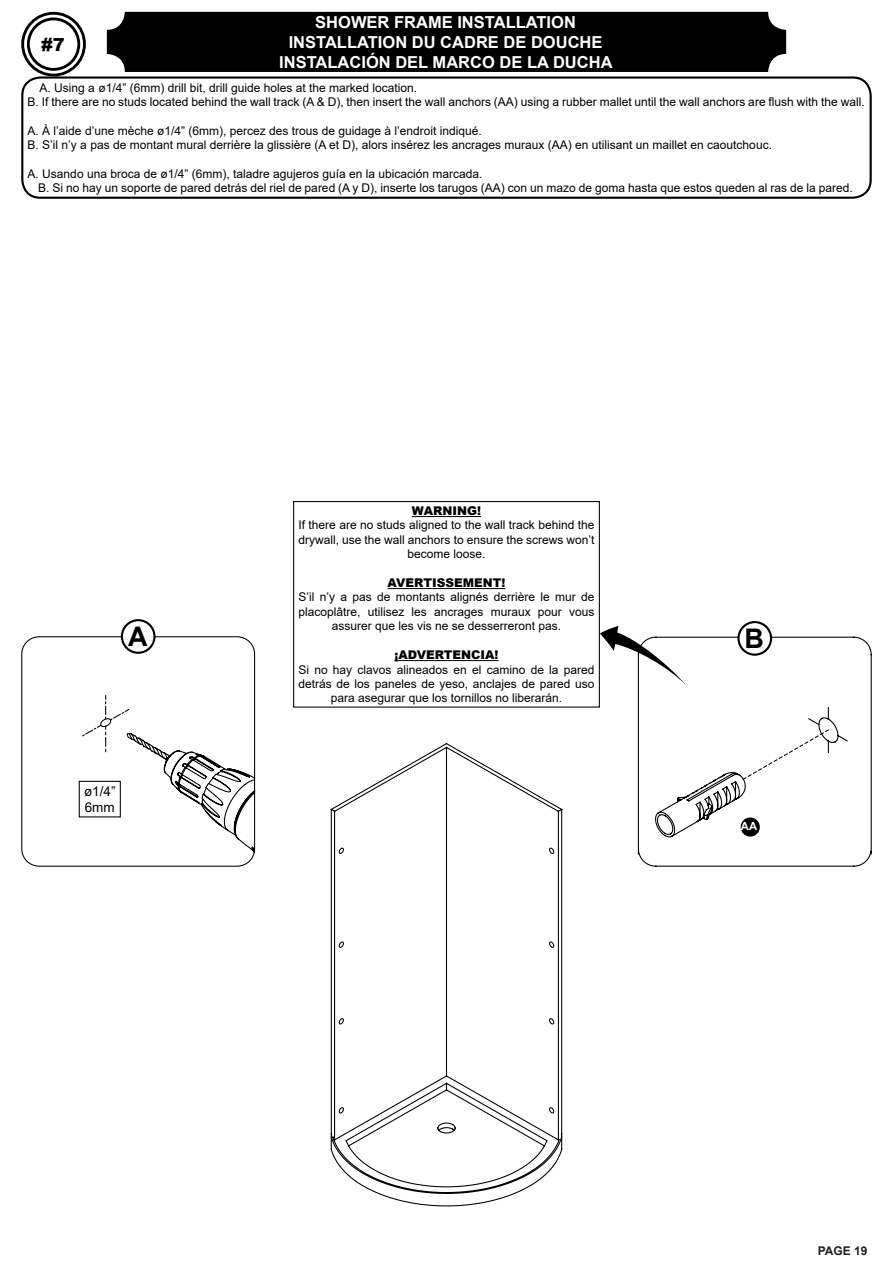
<style>
.page{position:relative;width:893px;height:1263px;background:#fff}
.page>*{position:absolute;margin:0;border:0;box-sizing:border-box;transform-origin:0 0}
.t1{font:700 27px "Arial";color:#000}
.t2{font:900 18px "Arial";color:#000}
.t3{font:700 16.5px "Arial";color:#fff}
.t4{font:13.5px "Arial";color:#000}
.t5{font:12px/14.4px "Arial";color:#000;text-align:center}
.t6{font:900 12px "Arial";color:#000}
.t7{font:700 12px "Arial";color:#231f20}
.t8{font:700 11.25px "Arial";color:#fff}
</style>
<div class="page">
<div style="left:21px;top:12px;width:65px;height:64px;border:3px solid #000;border-radius:50%"></div>
<div style="left:27px;top:18px;width:53px;height:53px;border:3px solid #000;border-radius:50%"></div>
<div style="left:21px;top:76px;width:851px;height:123px;border:2px solid #000;border-radius:18px"></div>
<div style="left:107px;top:12px;width:679px;height:60px;background:#000;border-radius:18px"></div>
<div style="left:79px;top:781px;width:42px;height:36px;border:1px solid #000"></div>
<div style="left:21px;top:636px;width:234px;height:231px;border:1px solid #000;border-radius:17px"></div>
<svg style="left:81px;top:695px;width:175px;height:162px"></svg>
<div style="left:122px;top:620px;width:32px;height:33px;background:#fff;border-radius:50%"></div>
<div style="left:121px;top:619px;width:35px;height:35px;border:2px solid #000;border-radius:50%"></div>
<svg style="left:637px;top:636px;width:235px;height:231px"></svg>
<svg style="left:654px;top:706px;width:195px;height:132px"></svg>
<div style="left:738px;top:622px;width:33px;height:33px;background:#fff;border-radius:50%"></div>
<div style="left:737px;top:621px;width:35px;height:35px;border:2px solid #000;border-radius:50%"></div>
<hr style="left:412px;top:516px;width:69px;height:1px;background:#000">
<hr style="left:388px;top:588px;width:117px;height:1px;background:#000">
<hr style="left:394px;top:660px;width:105px;height:1px;background:#000">
<div style="left:293px;top:501px;width:307px;height:207px;border:1px solid #000"></div>
<svg style="left:600px;top:626px;width:86px;height:60px"></svg>
<svg style="left:330px;top:743px;width:233px;height:464px"></svg>
<p class="t3" style="left:315px;top:11px;width:262px">SHOWER FRAME INSTALLATION</p>
<p class="t3" style="left:289px;top:30px;width:315px">INSTALLATION DU CADRE DE DOUCHE</p>
<p class="t3" style="left:279px;top:50px;width:335px">INSTALACIÓN DEL MARCO DE LA DUCHA</p>
<p class="t2" style="left:41px;top:31px;width:25px">#7</p>
<p class="t5" style="left:40px;top:80px;width:379px">A. Using a ø1/4” (6mm) drill bit, drill guide holes at the marked location.</p>
<p class="t5" style="left:28px;top:94px;width:838px">B. If there are no studs located behind the wall track (A &amp; D), then insert the wall anchors (AA) using a rubber mallet until the wall anchors are flush with the wall.</p>
<p class="t5" style="left:28px;top:123px;width:456px">A. À l’aide d’une mèche ø1/4” (6mm), percez des trous de guidage à l’endroit indiqué.</p>
<p class="t5" style="left:28px;top:138px;width:746px">B. S’il n’y a pas de montant mural derrière la glissière (A et D), alors insérez les ancrages muraux (AA) en utilisant un maillet en caoutchouc.</p>
<p class="t5" style="left:28px;top:166px;width:456px">A. Usando una broca de ø1/4” (6mm), taladre agujeros guía en la ubicación marcada.</p>
<p class="t5" style="left:38px;top:181px;width:816px">B. Si no hay un soporte de pared detrás del riel de pared (A y D), inserte los tarugos (AA) con un mazo de goma hasta que estos queden al ras de la pared.</p>
<p class="t1" style="left:128px;top:618px;width:21px">A</p>
<p class="t4" style="left:84px;top:782px;width:33px">ø1/4”</p>
<p class="t4" style="left:85px;top:798px;width:31px">6mm</p>
<p class="t6" style="left:412px;top:502px;width:71px">WARNING!</p>
<p class="t5" style="left:298px;top:518px;width:298px">If there are no studs aligned to the wall track behind the drywall, use the wall anchors to ensure the screws won’t become loose.</p>
<p class="t6" style="left:388px;top:574px;width:119px">AVERTISSEMENT!</p>
<p class="t5" style="left:298px;top:590px;width:298px">S’il n’y a pas de montants alignés derrière le mur de placoplâtre, utilisez les ancrages muraux pour vous assurer que les vis ne se desserreront pas.</p>
<p class="t6" style="left:394px;top:646px;width:106px">¡ADVERTENCIA!</p>
<p class="t5" style="left:298px;top:662px;width:298px">Si no hay clavos alineados en el camino de la pared detrás de los paneles de yeso, anclajes de pared uso para asegurar que los tornillos no liberarán.</p>
<p class="t1" style="left:744px;top:620px;width:21px">B</p>
<p class="t8" style="left:741px;top:818px;width:18px">AA</p>
<p class="t7" style="left:818px;top:1242px;width:51px">PAGE 19</p>
</div>
